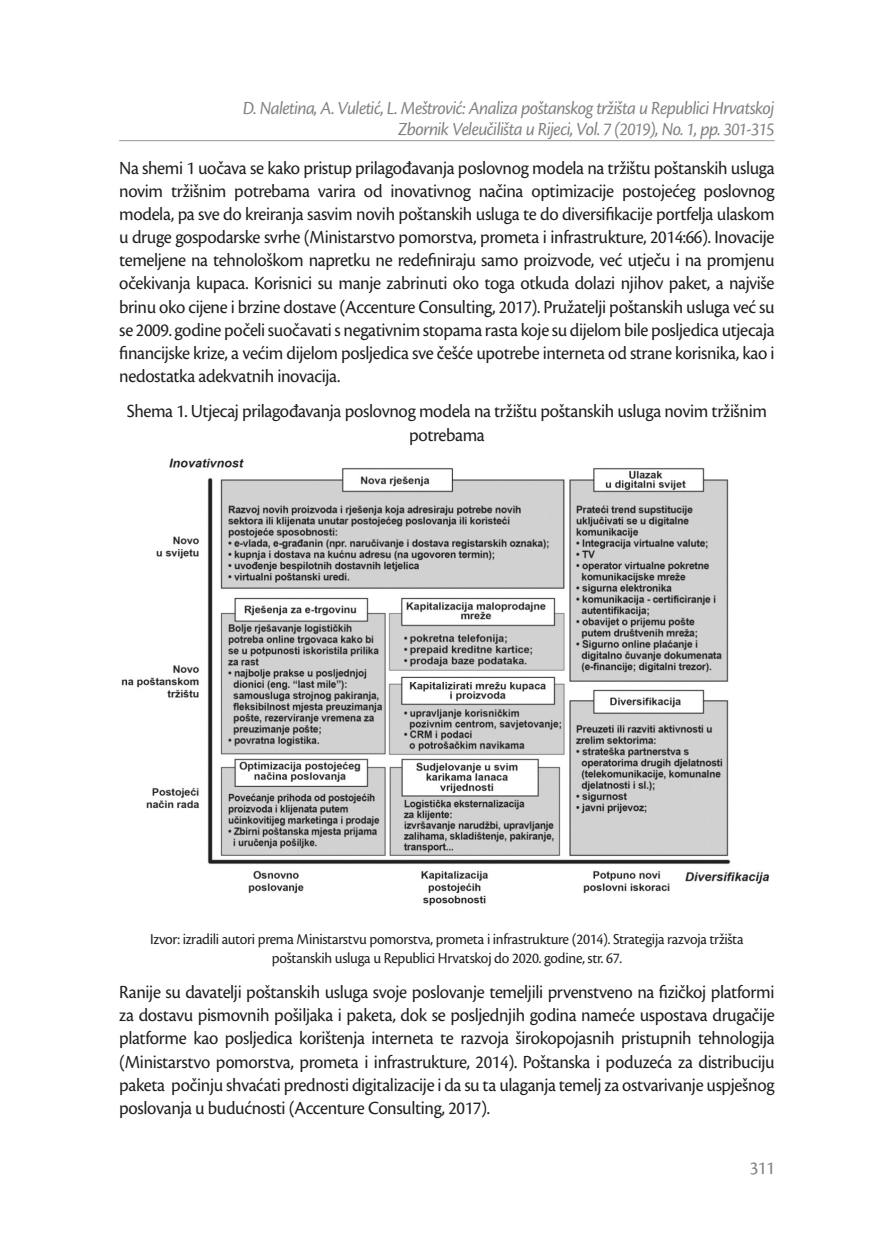
<style>
.page{position:relative;width:874px;height:1241px;background:#fff}
.page>*{position:absolute;margin:0;border:0;box-sizing:border-box;transform-origin:0 0}
.Opis_slike{font:19.25px/23.1px "Cronos Pro";letter-spacing:-.02em;color:#231f20;text-align:justify;scale:.96 1}
.t1{font:italic 19.25px/21px "Cronos Pro";letter-spacing:-.035em;color:#808285;text-align:right;scale:.96 1}
.t2{font:19.25px "Cronos Pro";color:#808285;scale:.96 1}
.Izvor{font:15.75px/18.9px "Cronos Pro";letter-spacing:-.02em;color:#231f20;text-align:center;scale:.96 1}
</style>
<div class="page">
<hr style="left:119px;top:140px;width:655px;height:1px;background:#939598">
<img style="left:121px;top:458px;width:649px;height:448px">
<p class="t1" style="left:243px;top:98px;width:555px">D. Naletina, A. Vuletić, L. Meštrović: Analiza poštanskog tržišta u Republici Hrvatskoj<br>Zbornik Veleučilišta u Rijeci, Vol. 7 (2019), No. 1, pp. 301-315</p>
<p class="Opis_slike" style="left:119px;top:156px;width:684px">Na shemi 1 uočava se kako pristup prilagođavanja poslovnog modela na tržištu poštanskih usluga novim tržišnim potrebama varira od inovativnog načina optimizacije postojećeg poslovnog modela, pa sve do kreiranja sasvim novih poštanskih usluga te do diversifikacije portfelja ulaskom u druge gospodarske svrhe (Ministarstvo pomorstva, prometa i infrastrukture, 2014:66). Inovacije temeljene na tehnološkom napretku ne redefiniraju samo proizvode, već utječu i na promjenu očekivanja kupaca. Korisnici su manje zabrinuti oko toga otkuda dolazi njihov paket, a najviše brinu oko cijene i brzine dostave (Accenture Consulting, 2017). Pružatelji poštanskih usluga već su se 2009. godine počeli suočavati s negativnim stopama rasta koje su dijelom bile posljedica utjecaja financijske krize, a većim dijelom posljedica sve češće upotrebe interneta od strane korisnika, kao i nedostatka adekvatnih inovacija.</p>
<p class="Opis_slike" style="left:127px;top:400px;width:668px;text-align:center">Shema 1. Utjecaj prilagođavanja poslovnog modela na tržištu poštanskih usluga novim tržišnim potrebama</p>
<p class="Izvor" style="left:150px;top:929px;width:619px">Izvor: izradili autori prema Ministarstvu pomorstva, prometa i infrastrukture (2014). Strategija razvoja tržišta poštanskih usluga u Republici Hrvatskoj do 2020. godine, str. 67.</p>
<p class="Opis_slike" style="left:119px;top:980px;width:684px">Ranije su davatelji poštanskih usluga svoje poslovanje temeljili prvenstveno na fizičkoj platformi za dostavu pismovnih pošiljaka i paketa, dok se posljednjih godina nameće uspostava drugačije platforme kao posljedica korištenja interneta te razvoja širokopojasnih pristupnih tehnologija (Ministarstvo pomorstva, prometa i infrastrukture, 2014). Poštanska i poduzeća za distribuciju paketa počinju shvaćati prednosti digitalizacije i da su ta ulaganja temelj za ostvarivanje uspješnog poslovanja u budućnosti (Accenture Consulting, 2017).</p>
<p class="t2" style="left:749px;top:1156px;width:27px">311</p>
</div>
